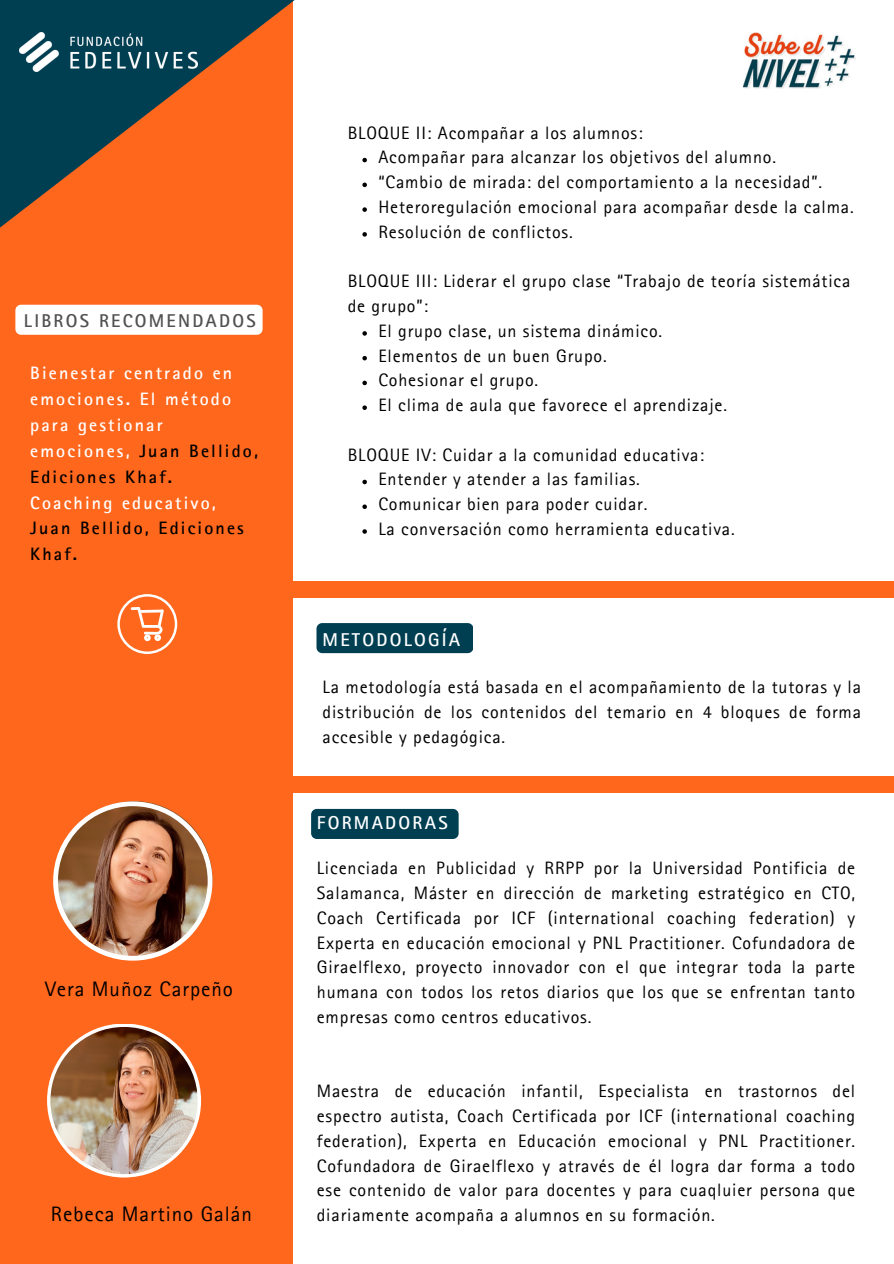
<style>
.page{position:relative;width:894px;height:1264px;background:#fff}
.page>*{position:absolute;margin:0;border:0;box-sizing:border-box;transform-origin:0 0}
.t1{font:21px "Rotis Sans Serif Pro";letter-spacing:.045em;color:#000}
.t2{font:700 18.6px "Rotis Sans Serif Pro";letter-spacing:.12em;color:#fff}
.t3{font:700 18.6px "Rotis Sans Serif Pro";letter-spacing:.12em;color:#515151}
.t4{font:18px/24.8px "Rotis Sans Serif Pro";letter-spacing:.045em;color:#000;text-align:justify}
.t5{font:700 18px/25.8px "Rotis Sans Serif Pro";letter-spacing:.12em;color:#fff}
.s1{color:#000}
</style>
<div class="page">
<div style="left:0;top:0;width:292px;height:1263px;background:#ff671d"></div>
<div style="left:316px;top:623px;width:157px;height:30px;background:#003e52;border-radius:6px"></div>
<img style="left:743px;top:33px;width:112px;height:56px">
<svg style="left:0;top:0;width:294px;height:228px"></svg>
<div style="left:288px;top:581px;width:605px;height:16px;background:#ff671d"></div>
<img style="left:20px;top:33px;width:178px;height:38px">
<svg style="left:362px;top:158px;width:5px;height:4px"></svg>
<svg style="left:362px;top:183px;width:5px;height:4px"></svg>
<svg style="left:362px;top:207px;width:5px;height:5px"></svg>
<svg style="left:362px;top:232px;width:5px;height:5px"></svg>
<svg style="left:362px;top:331px;width:5px;height:5px"></svg>
<svg style="left:362px;top:356px;width:5px;height:4px"></svg>
<svg style="left:362px;top:381px;width:5px;height:4px"></svg>
<svg style="left:362px;top:405px;width:5px;height:5px"></svg>
<svg style="left:362px;top:480px;width:5px;height:4px"></svg>
<svg style="left:362px;top:504px;width:5px;height:5px"></svg>
<svg style="left:362px;top:529px;width:5px;height:5px"></svg>
<div style="left:15px;top:305px;width:247px;height:30px;background:#fff;border-radius:6px"></div>
<svg style="left:117px;top:594px;width:60px;height:59px"></svg>
<div style="left:282px;top:776px;width:611px;height:16px;background:#ff671d"></div>
<img style="left:53px;top:801px;width:159px;height:159px">
<svg style="left:47px;top:1024px;width:154px;height:153px"></svg>
<div style="left:311px;top:809px;width:147px;height:30px;background:#003e52;border-radius:6px"></div>
<img style="left:50px;top:1026px;width:148px;height:148px;border-radius:50%">
<p class="t3" style="left:24px;top:313px;width:233px">LIBROS RECOMENDADOS</p>
<p class="t5" style="left:30px;top:362px;width:229px">Bienestar centrado en emociones. El método para gestionar emociones, <span class="s1">Juan Bellido,<br>Ediciones Khaf.<br></span>Coaching educativo,<br><span class="s1">Juan Bellido, Ediciones<br>Khaf.</span></p>
<p class="t1" style="left:45px;top:981px;width:189px">Vera Muñoz Carpeño</p>
<p class="t1" style="left:51px;top:1206px;width:202px">Rebeca Martino Galán</p>
<h3 class="t4" style="left:347px;top:123px;width:296px">BLOQUE II: Acompañar a los alumnos:</h3>
<p class="t4" style="left:378px;top:148px;width:399px">Acompañar para alcanzar los objetivos del alumno.</p>
<p class="t4" style="left:378px;top:172px;width:445px">“Cambio de mirada: del comportamiento a la necesidad”.</p>
<h1 class="t4" style="left:378px;top:197px;width:476px">Heteroregulación emocional para acompañar desde la calma.</h1>
<p class="t4" style="left:378px;top:222px;width:196px">Resolución de conflictos.</p>
<h1 class="t4" style="left:347px;top:271px;width:504px">BLOQUE III: Liderar el grupo clase “Trabajo de teoría sistemática de grupo”:</h1>
<p class="t4" style="left:378px;top:321px;width:285px">El grupo clase, un sistema dinámico.</p>
<p class="t4" style="left:378px;top:346px;width:230px">Elementos de un buen Grupo.</p>
<p class="t4" style="left:378px;top:370px;width:161px">Cohesionar el grupo.</p>
<p class="t4" style="left:378px;top:395px;width:350px">El clima de aula que favorece el aprendizaje.</p>
<p class="t4" style="left:347px;top:445px;width:358px">BLOQUE IV: Cuidar a la comunidad educativa:</p>
<p class="t4" style="left:378px;top:469px;width:263px">Entender y atender a las familias.</p>
<p class="t4" style="left:378px;top:494px;width:270px">Comunicar bien para poder cuidar.</p>
<p class="t4" style="left:378px;top:519px;width:358px">La conversación como herramienta educativa.</p>
<h2 class="t2" style="left:322px;top:633px;width:139px">METODOLOGÍA</h2>
<p class="t4" style="left:322px;top:677px;width:539px">La metodología está basada en el acompañamiento de la tutoras y la distribución de los contenidos del temario en 4 bloques de forma accesible y pedagógica.</p>
<p class="t2" style="left:317px;top:815px;width:132px">FORMADORAS</p>
<p class="t4" style="left:317px;top:858px;width:539px">Licenciada en Publicidad y RRPP por la Universidad Pontificia de Salamanca, Máster en dirección de marketing estratégico en CTO, Coach Certificada por ICF (international coaching federation) y Experta en educación emocional y PNL Practitioner. Cofundadora de Giraelflexo, proyecto innovador con el que integrar toda la parte humana con todos los retos diarios que los que se enfrentan tanto empresas como centros educativos.</p>
<p class="t4" style="left:317px;top:1081px;width:539px">Maestra de educación infantil, Especialista en trastornos del espectro autista, Coach Certificada por ICF (international coaching federation), Experta en Educación emocional y PNL Practitioner.<br>Cofundadora de Giraelflexo y através de él logra dar forma a todo ese contenido de valor para docentes y para cuaqluier persona que diariamente acompaña a alumnos en su formación.</p>
</div>
